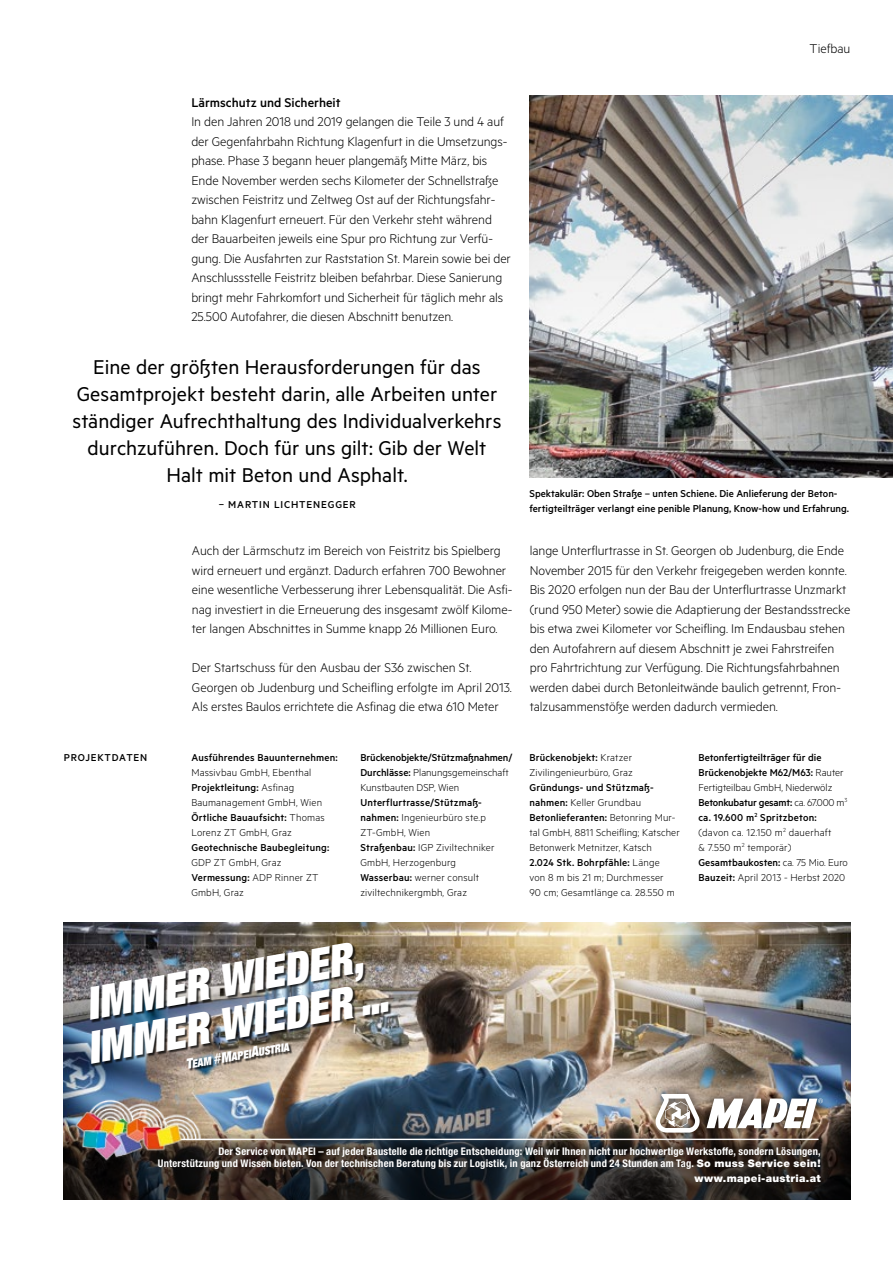
<style>
.page{position:relative;width:893px;height:1263px;background:#fff}
.page>*{position:absolute;margin:0;border:0;box-sizing:border-box;transform-origin:0 0}
.t1{font:italic 900 condensed 44.7px/43.2px "Helvetica Neue LTW1 G";color:#fff;scale:.95 1}
.t2{font:22.5px/27px "Metric";color:#000;text-align:center}
.t3{font:300 14.25px/19.5px "Metric";letter-spacing:-.005em;color:#000}
.t4{font:500 14.25px "Metric";color:#000}
.t5{font:300 11.25px/15px "Metric";letter-spacing:.015em;color:#000}
.t6{font:500 11.25px/15px "Metric";color:#000}
.t7{font:500 11.25px "Metric";letter-spacing:.075em;color:#000}
.t8{font:italic 900 condensed 11.25px "Helvetica Neue LTW1 G";color:#fff;scale:.95 1}
.t9{font:700 condensed 10.5px/12.6px "Helvetica Neue LTW1 G";letter-spacing:.02em;color:#fff;text-align:right}
.t10{font:900 10.5px "Helvetica Neue LTW1 G";letter-spacing:.025em;color:#fff}
.s1{font-weight:500}
.s2{font-weight:300}
.s3{font-size:45px}
.s4{font-size:14.1px}
.s5{font-weight:500;font-size:14.1px}
.s6{font-weight:900;font-stretch:normal}
</style>
<div class="page">
<img style="left:529px;top:96px;width:364px;height:381px">
<img style="left:64px;top:923px;width:786px;height:194px">
<svg style="left:64px;top:1117px;width:786px;height:82px;background:#312f2e"></svg>
<div style="left:91px;top:943px;width:301px;height:129px;background:#000;opacity:.75"></div>
<hr style="left:179px;top:1139px;width:640px;height:1px;background:#fff">
<img style="left:64px;top:1084px;width:194px;height:89px">
<div style="left:646px;top:1084px;width:185px;height:58px;background:#000;opacity:.75"></div>
<svg style="left:655px;top:1094px;width:45px;height:38px"></svg>
<svg style="left:706px;top:1098px;width:117px;height:30px"></svg>
<p class="t4" style="left:191px;top:94px;width:151px">Lärmschutz und Sicherheit</p>
<p class="t3" style="left:191px;top:111px;width:321px">In den Jahren 2018 und 2019 gelangen die Teile 3 und 4 auf der Gegenfahrbahn Richtung Klagenfurt in die Umsetzungs&shy;phase. Phase 3 begann heuer plangemäß Mitte März, bis Ende November werden sechs Kilometer der Schnellstraße zwischen Feistritz und Zeltweg Ost auf der Richtungsfahr&shy;bahn Klagenfurt erneuert. Für den Verkehr steht während der Bauarbeiten jeweils eine Spur pro Richtung zur Verfü&shy;gung. Die Ausfahrten zur Raststation St. Marein sowie bei der Anschlussstelle Feistritz bleiben befahrbar. Diese Sanierung bringt mehr Fahrkomfort und Sicherheit für täglich mehr als 25.500 Autofahrer, die diesen Abschnitt benutzen.</p>
<p class="t3" style="left:810px;top:38px;width:42px">Tiefbau</p>
<h2 class="t2" style="left:73px;top:353px;width:431px">Eine der größten Herausforderungen für das Gesamtprojekt besteht darin, alle Arbeiten unter ständiger Aufrechthaltung des Individualverkehrs durchzuführen. Doch für uns gilt: Gib der Welt Halt mit Beton und Asphalt.</h2>
<p class="t7" style="left:219px;top:498px;width:139px">– MARTIN LICHTENEGGER</p>
<p class="t6" style="left:529px;top:486px;width:321px">Spektakulär: Oben Straße – unten Schiene. Die Anlieferung der Beton&shy;fertigteilträger verlangt eine penible Planung, Know-how und Erfahrung.</p>
<p class="t3" style="left:192px;top:540px;width:322px">Auch der Lärmschutz im Bereich von Feistritz bis Spielberg wird erneuert und ergänzt. Dadurch erfahren 700 Bewohner eine wesentliche Verbesserung ihrer Lebensqualität. Die Asfi&shy;nag investiert in die Erneuerung des insgesamt zwölf Kilome&shy;ter langen Abschnittes in Summe knapp 26 Millionen Euro.</p>
<p class="t3" style="left:192px;top:657px;width:321px">Der Startschuss für den Ausbau der S36 zwischen St.<br>Georgen ob Judenburg und Scheifling erfolgte im April 2013.<br>Als erstes Baulos errichtete die Asfinag die etwa 610 Meter</p>
<p class="t3" style="left:530px;top:540px;width:322px">lange Unterflurtrasse in St. Georgen ob Judenburg, die Ende November 2015 für den Verkehr freigegeben werden konnte.<br>Bis 2020 erfolgen nun der Bau der Unterflurtrasse Unzmarkt (rund 950 Meter) sowie die Adaptierung der Bestandsstrecke bis etwa zwei Kilometer vor Scheifling. Im Endausbau stehen den Autofahrern auf diesem Abschnitt je zwei Fahrstreifen pro Fahrtrichtung zur Verfügung. Die Richtungsfahrbahnen werden dabei durch Betonleitwände baulich getrennt, Fron&shy;talzusammenstöße werden dadurch vermieden.</p>
<p class="t7" style="left:64px;top:751px;width:85px">PROJEKTDATEN</p>
<p class="t6" style="left:191px;top:749px;width:148px">Ausführendes Bauunternehmen:</p>
<p class="t5" style="left:191px;top:764px;width:135px">Massivbau GmbH, Ebenthal<br><span class="s1">Projektleitung:</span> Asfinag<br>Baumanagement GmbH, Wien<br><span class="s1">Örtliche Bauaufsicht:</span> Thomas<br>Lorenz ZT GmbH, Graz</p>
<p class="t6" style="left:191px;top:839px;width:139px">Geotechnische Baubegleitung:</p>
<p class="t5" style="left:191px;top:854px;width:129px">GDP ZT GmbH, Graz<br><span class="s1">Vermessung:</span> ADP Rinner ZT<br>GmbH, Graz</p>
<p class="t6" style="left:360px;top:749px;width:154px">Brückenobjekte/Stützmaßnahmen/<br>Durchlässe: <span class="s2">Planungsgemeinschaft<br>Kunstbauten DSP, Wien</span></p>
<p class="t5" style="left:360px;top:794px;width:136px"><span class="s1">Unterflurtrasse/Stützmaß&shy;nahmen:</span> Ingenieurbüro ste.p<br>ZT-GmbH, Wien<br><span class="s1">Straßenbau:</span> IGP Ziviltechniker<br>GmbH, Herzogenburg<br><span class="s1">Wasserbau:</span> werner consult ziviltechnikergmbh, Graz</p>
<p class="t5" style="left:529px;top:749px;width:105px"><span class="s1">Brückenobjekt:</span> Kratzer<br>Zivilingenieurbüro, Graz</p>
<p class="t5" style="left:529px;top:779px;width:152px"><span class="s1">Gründungs- und Stützmaß&shy;nahmen:</span> Keller Grundbau<br><span class="s1">Betonlieferanten:</span> Betonring Mur&shy;tal GmbH, 8811 Scheifling; Katscher<br>Betonwerk Metnitzer, Katsch<br><span class="s1">2.024 Stk. Bohrpfähle:</span> Länge<br>von 8 m bis 21 m; Durchmesser<br>90 cm; Gesamtlänge ca. 28.550 m</p>
<h1 class="t1" style="left:76px;top:984px;width:322px;rotate:-10deg"><span class="s3">IMMER</span> WIEDER,<br>IMMER WIEDER ...</h1>
<p class="t8" style="left:185px;top:1058px;width:112px;rotate:-10deg"><span class="s4">T</span>EAM <span class="s5">#</span><span class="s4">M</span>APEI<span class="s4">A</span>USTRIA</p>
<p class="t5" style="left:698px;top:749px;width:151px"><span class="s1">Betonfertigteilträger für die<br>Brückenobjekte M62/M63:</span> Rauter<br>Fertigteilbau GmbH, Niederwölz<br><span class="s1">Betonkubatur gesamt:</span> ca. 67.000 m<sup>3 </sup><span class="s1">ca. 19.600 m</span><sup>2</sup> <span class="s1">Spritzbeton: </span>(davon ca. 12.150 m<sup>2</sup> dauerhaft<br>&amp; 7.550 m<sup>2</sup> temporär)<br><span class="s1">Gesamtbaukosten:</span> ca. 75 Mio. Euro<br><span class="s1">Bauzeit:</span> April 2013 - Herbst 2020</p>
<p class="t9" style="left:158px;top:1144px;width:664px">Der Service von MAPEI – auf jeder Baustelle die richtige Entscheidung: Weil wir Ihnen nicht nur hochwertige Werkstoffe, sondern Lösungen,<br>Unterstützung und Wissen bieten. Von der technischen Beratung bis zur Logistik, in ganz Österreich und 24 Stunden am Tag. <span class="s6">So muss Service sein!</span></p>
<p class="t10" style="left:694px;top:1171px;width:128px">www.mapei-austria.at</p>
</div>
